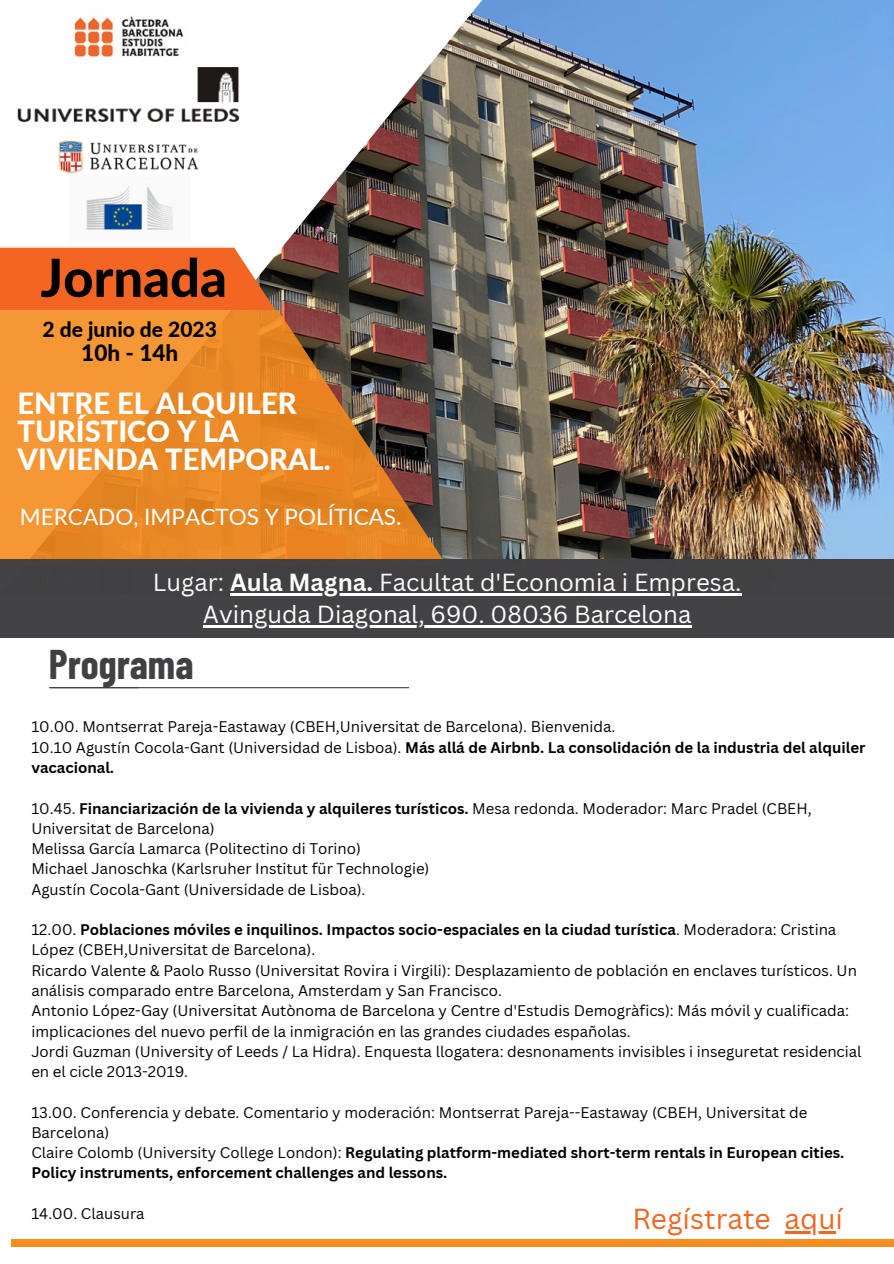
<style>
.page{position:relative;width:894px;height:1264px;background:#fff}
.page>*{position:absolute;margin:0;border:0;box-sizing:border-box;transform-origin:0 0}
.t1{font:800 52.5px "Lato";color:#000}
.t2{font:700 40.5px "Barlow Condensed";color:#414042}
.t3{font:800 29.1px/28.3px "Lato";color:#fff}
.t4{font:28.05px "Canva Sans";color:#f26522}
.t5{font:24px/32.7px "Canva Sans";color:#fff;text-align:center}
.t6{font:22.5px "Lato";color:#fff}
.t7{font:800 22.5px "Lato";color:#000}
.t8{font:800 21px "Lato";color:#000}
.t9{font:15px/20.2px "Canva Sans";color:#000}
.s1{font-weight:700}
</style>
<div class="page">
<img style="left:0;top:0;width:893px;height:595px">
<svg style="left:0;top:248px;width:275px;height:62px;background:#ed6a2b"></svg>
<svg style="left:0;top:310px;width:447px;height:249px;background:#ed8d2c"></svg>
<div style="left:11px;top:1239px;width:882px;height:7px;background:#f68b1e"></div>
<hr style="left:51px;top:687px;width:358px;height:1px;background:#414042">
<hr style="left:49px;top:687px;width:89px;height:1px;background:#414042">
<img style="left:69px;top:0;width:118px;height:48px">
<img style="left:31px;top:48px;width:244px;height:157px">
<img style="left:275px;top:184px;width:481px;height:344px">
<img style="left:18px;top:67px;width:221px;height:55px">
<div style="left:0;top:559px;width:892px;height:78px;background:#414042"></div>
<hr style="left:230px;top:593px;width:143px;height:2px;background:#fff">
<hr style="left:373px;top:593px;width:368px;height:2px;background:#fff">
<hr style="left:203px;top:625px;width:488px;height:3px;background:#fff">
<img style="left:58px;top:138px;width:141px;height:36px">
<img style="left:70px;top:177px;width:120px;height:64px">
<hr style="left:784px;top:1231px;width:51px;height:2px;background:#f26522">
<h1 class="t1" style="left:40px;top:245px;width:188px">Jornada</h1>
<h3 class="t8" style="left:43px;top:316px;width:176px">2 de junio de 2023</h3>
<h3 class="t7" style="left:81px;top:338px;width:98px">10h - 14h</h3>
<h3 class="t3" style="left:18px;top:388px;width:314px">ENTRE EL ALQUILER<br>TURÍSTICO Y LA<br>VIVIENDA TEMPORAL.</h3>
<h3 class="t6" style="left:20px;top:503px;width:383px">MERCADO, IMPACTOS Y POLÍTICAS.</h3>
<h3 class="t5" style="left:153px;top:565px;width:590px">Lugar: <span class="s1">Aula Magna.</span> Facultat d'Economia i Empresa.<br>Avinguda Diagonal, 690. 08036 Barcelona</h3>
<h2 class="t2" style="left:49px;top:639px;width:146px">Programa</h2>
<p class="t9" style="left:31px;top:716px;width:835px">10.00. Montserrat Pareja-Eastaway (CBEH,Universitat de Barcelona). Bienvenida.<br>10.10 Agustín Cocola-Gant (Universidad de Lisboa). <span class="s1">Más allá de Airbnb. La consolidación de la industria del alquiler vacacional.</span></p>
<p class="t9" style="left:31px;top:797px;width:781px">10.45. <span class="s1">Financiarización de la vivienda y alquileres turísticos.</span> Mesa redonda. Moderador: Marc Pradel (CBEH, Universitat de Barcelona)<br>Melissa García Lamarca (Politectino di Torino)<br>Michael Janoschka (Karlsruher Institut für Technologie)<br>Agustín Cocola-Gant (Universidade de Lisboa).</p>
<p class="t9" style="left:31px;top:919px;width:831px">12.00. <span class="s1">Poblaciones móviles e inquilinos. Impactos socio-espaciales en la ciudad turística</span>. Moderadora: Cristina López (CBEH,Universitat de Barcelona).<br>Ricardo Valente &amp; Paolo Russo (Universitat Rovira i Virgili): Desplazamiento de población en enclaves turísticos. Un análisis comparado entre Barcelona, Amsterdam y San Francisco.<br>Antonio López-Gay (Universitat Autònoma de Barcelona y Centre d'Estudis Demogràfics): Más móvil y cualificada: implicaciones del nuevo perfil de la inmigración en las grandes ciudades españolas.<br>Jordi Guzman (University of Leeds / La Hidra). Enquesta llogatera: desnonaments invisibles i inseguretat residencial en el cicle 2013-2019.</p>
<p class="t9" style="left:31px;top:1101px;width:814px">13.00. Conferencia y debate. Comentario y moderación: Montserrat Pareja--Eastaway (CBEH, Universitat de Barcelona)<br>Claire Colomb (University College London): <span class="s1">Regulating platform-mediated short-term rentals in European cities.<br>Policy instruments, enforcement challenges and lessons.</span></p>
<p class="t9" style="left:31px;top:1203px;width:115px">14.00. Clausura</p>
<h3 class="t4" style="left:632px;top:1199px;width:212px">Regístrate aquí</h3>
</div>
